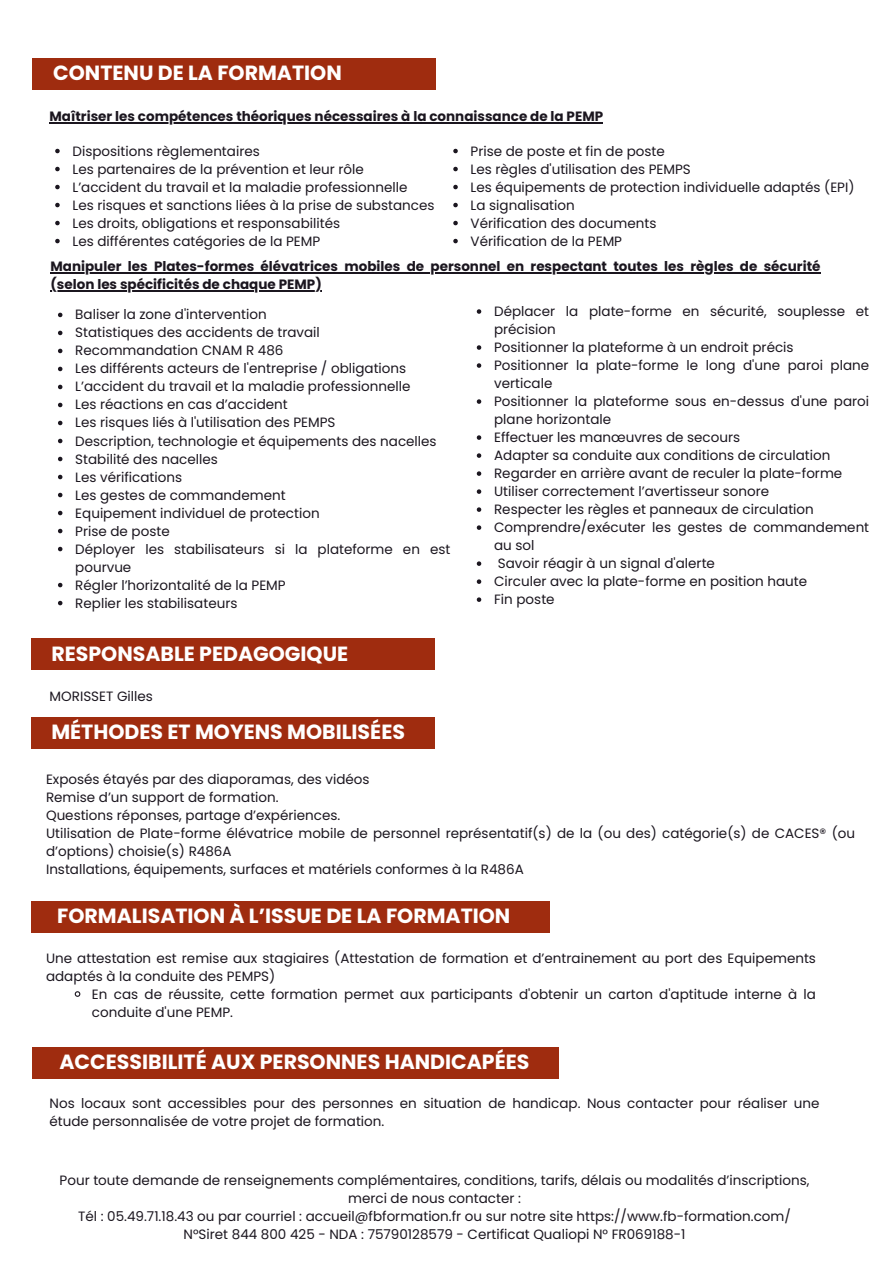
<style>
.page{position:relative;width:894px;height:1264px;background:#fff}
.page>*{position:absolute;margin:0;border:0;box-sizing:border-box;transform-origin:0 0}
.t1{font:700 20.55px "Poppins";color:#fff}
.t2{font:13.5px/18px "Poppins";color:#1b161f}
.t3{font:700 13.5px "Poppins";color:#1b161f}
</style>
<div class="page">
<svg style="left:74px;top:991px;width:7px;height:6px"></svg>
<hr style="left:50px;top:122px;width:553px;height:1px;background:#1b161f">
<svg style="left:55px;top:149px;width:5px;height:4px"></svg>
<svg style="left:55px;top:167px;width:5px;height:4px"></svg>
<svg style="left:55px;top:185px;width:5px;height:4px"></svg>
<svg style="left:55px;top:203px;width:5px;height:4px"></svg>
<svg style="left:55px;top:221px;width:5px;height:4px"></svg>
<svg style="left:55px;top:239px;width:5px;height:4px"></svg>
<svg style="left:453px;top:149px;width:4px;height:4px"></svg>
<svg style="left:453px;top:167px;width:4px;height:4px"></svg>
<svg style="left:453px;top:185px;width:4px;height:4px"></svg>
<svg style="left:453px;top:203px;width:4px;height:4px"></svg>
<svg style="left:453px;top:221px;width:4px;height:4px"></svg>
<svg style="left:453px;top:239px;width:4px;height:4px"></svg>
<hr style="left:50px;top:272px;width:770px;height:1px;background:#1b161f">
<hr style="left:50px;top:290px;width:272px;height:1px;background:#1b161f">
<svg style="left:58px;top:313px;width:4px;height:4px"></svg>
<svg style="left:58px;top:331px;width:4px;height:4px"></svg>
<svg style="left:58px;top:349px;width:4px;height:4px"></svg>
<svg style="left:58px;top:367px;width:4px;height:4px"></svg>
<svg style="left:58px;top:385px;width:4px;height:4px"></svg>
<svg style="left:58px;top:403px;width:4px;height:4px"></svg>
<svg style="left:58px;top:421px;width:4px;height:4px"></svg>
<svg style="left:58px;top:439px;width:4px;height:4px"></svg>
<svg style="left:58px;top:457px;width:4px;height:4px"></svg>
<svg style="left:58px;top:475px;width:4px;height:4px"></svg>
<svg style="left:58px;top:493px;width:4px;height:4px"></svg>
<svg style="left:58px;top:511px;width:4px;height:4px"></svg>
<svg style="left:58px;top:529px;width:4px;height:4px"></svg>
<svg style="left:58px;top:547px;width:4px;height:4px"></svg>
<svg style="left:58px;top:583px;width:4px;height:4px"></svg>
<svg style="left:58px;top:601px;width:4px;height:4px"></svg>
<svg style="left:476px;top:309px;width:5px;height:5px"></svg>
<svg style="left:476px;top:345px;width:5px;height:5px"></svg>
<svg style="left:476px;top:363px;width:5px;height:5px"></svg>
<svg style="left:476px;top:399px;width:5px;height:5px"></svg>
<svg style="left:476px;top:435px;width:5px;height:5px"></svg>
<svg style="left:476px;top:453px;width:5px;height:5px"></svg>
<svg style="left:476px;top:471px;width:5px;height:5px"></svg>
<svg style="left:476px;top:489px;width:5px;height:5px"></svg>
<svg style="left:476px;top:507px;width:5px;height:5px"></svg>
<svg style="left:476px;top:525px;width:5px;height:5px"></svg>
<svg style="left:476px;top:561px;width:5px;height:5px"></svg>
<svg style="left:476px;top:579px;width:5px;height:5px"></svg>
<svg style="left:476px;top:597px;width:5px;height:5px"></svg>
<div style="left:33px;top:58px;width:403px;height:31px;background:#9f2c0f"></div>
<div style="left:31px;top:717px;width:403px;height:31px;background:#9f2c0f"></div>
<div style="left:31px;top:638px;width:403px;height:32px;background:#9f2c0f"></div>
<div style="left:31px;top:901px;width:518px;height:31px;background:#9f2c0f"></div>
<div style="left:33px;top:1046px;width:525px;height:32px;background:#9f2c0f"></div>
<h1 class="t1" style="left:53px;top:58px;width:290px">CONTENU DE LA FORMATION</h1>
<p class="t3" style="left:50px;top:107px;width:555px">Maîtriser les compétences théoriques nécessaires à la connaissance de la PEMP</p>
<p class="t2" style="left:72px;top:142px;width:189px">Dispositions règlementaires</p>
<p class="t2" style="left:72px;top:160px;width:293px">Les partenaires de la prévention et leur rôle</p>
<p class="t2" style="left:72px;top:178px;width:336px">L’accident du travail et la maladie professionnelle</p>
<p class="t2" style="left:72px;top:196px;width:363px">Les risques et sanctions liées à la prise de substances</p>
<p class="t2" style="left:72px;top:214px;width:269px">Les droits, obligations et responsabilités</p>
<h2 class="t2" style="left:72px;top:232px;width:249px">Les différentes catégories de la PEMP</h2>
<p class="t2" style="left:470px;top:142px;width:196px">Prise de poste et fin de poste</p>
<p class="t2" style="left:470px;top:160px;width:222px">Les règles d'utilisation des PEMPS</p>
<p class="t2" style="left:470px;top:178px;width:385px">Les équipements de protection individuelle adaptés (EPI)</p>
<p class="t2" style="left:470px;top:196px;width:106px">La signalisation</p>
<p class="t2" style="left:470px;top:214px;width:187px">Vérification des documents</p>
<p class="t2" style="left:470px;top:232px;width:153px">Vérification de la PEMP</p>
<p class="t3" style="left:50px;top:257px;width:771px">Manipuler les Plates-formes élévatrices mobiles de personnel en respectant toutes les règles de sécurité</p>
<p class="t3" style="left:50px;top:275px;width:273px">(selon les spécificités de chaque PEMP)</p>
<p class="t2" style="left:75px;top:306px;width:193px">Baliser la zone d'intervention</p>
<p class="t2" style="left:75px;top:324px;width:246px">Statistiques des accidents de travail</p>
<p class="t2" style="left:75px;top:342px;width:209px">Recommandation CNAM R 486</p>
<p class="t2" style="left:75px;top:360px;width:332px">Les différents acteurs de l'entreprise / obligations</p>
<p class="t2" style="left:75px;top:378px;width:336px">L’accident du travail et la maladie professionnelle</p>
<p class="t2" style="left:75px;top:396px;width:214px">Les réactions en cas d’accident</p>
<p class="t2" style="left:75px;top:414px;width:261px">Les risques liés à l'utilisation des PEMPS</p>
<p class="t2" style="left:75px;top:432px;width:363px">Description, technologie et équipements des nacelles</p>
<p class="t2" style="left:75px;top:450px;width:144px">Stabilité des nacelles</p>
<p class="t2" style="left:75px;top:468px;width:108px">Les vérifications</p>
<p class="t2" style="left:75px;top:486px;width:212px">Les gestes de commandement</p>
<p class="t2" style="left:75px;top:504px;width:246px">Equipement individuel de protection</p>
<p class="t2" style="left:75px;top:522px;width:96px">Prise de poste</p>
<p class="t2" style="left:75px;top:540px;width:376px">Déployer les stabilisateurs si la plateforme en est pourvue</p>
<p class="t2" style="left:75px;top:576px;width:212px">Régler l’horizontalité de la PEMP</p>
<p class="t2" style="left:75px;top:594px;width:164px">Replier les stabilisateurs</p>
<p class="t2" style="left:494px;top:302px;width:376px">Déplacer la plate-forme en sécurité, souplesse et précision</p>
<p class="t2" style="left:494px;top:338px;width:301px">Positionner la plateforme à un endroit précis</p>
<p class="t2" style="left:494px;top:356px;width:376px">Positionner la plate-forme le long d'une paroi plane verticale</p>
<p class="t2" style="left:494px;top:392px;width:376px">Positionner la plateforme sous en-dessus d'une paroi plane horizontale</p>
<p class="t2" style="left:494px;top:428px;width:247px">Effectuer les manœuvres de secours</p>
<h1 class="t2" style="left:494px;top:446px;width:338px">Adapter sa conduite aux conditions de circulation</h1>
<p class="t2" style="left:494px;top:464px;width:349px">Regarder en arrière avant de reculer la plate-forme</p>
<h1 class="t2" style="left:494px;top:482px;width:276px">Utiliser correctement l’avertisseur sonore</h1>
<p class="t2" style="left:494px;top:500px;width:321px">Respecter les règles et panneaux de circulation</p>
<p class="t2" style="left:494px;top:518px;width:376px">Comprendre/exécuter les gestes de commandement au sol</p>
<p class="t2" style="left:497px;top:554px;width:219px">Savoir réagir à un signal d'alerte</p>
<p class="t2" style="left:494px;top:572px;width:314px">Circuler avec la plate-forme en position haute</p>
<p class="t2" style="left:494px;top:590px;width:62px">Fin poste</p>
<p class="t1" style="left:51px;top:639px;width:298px">RESPONSABLE PEDAGOGIQUE</p>
<h1 class="t2" style="left:50px;top:687px;width:105px">MORISSET Gilles</h1>
<p class="t1" style="left:51px;top:717px;width:355px">MÉTHODES ET MOYENS MOBILISÉES</p>
<h1 class="t2" style="left:46px;top:770px;width:325px">Exposés étayés par des diaporamas, des vidéos</h1>
<h2 class="t2" style="left:46px;top:788px;width:234px">Remise d’un support de formation.</h2>
<p class="t2" style="left:46px;top:806px;width:296px">Questions réponses, partage d’expériences.</p>
<p class="t2" style="left:46px;top:824px;width:810px">Utilisation de Plate-forme élévatrice mobile de personnel représentatif(s) de la (ou des) catégorie(s) de CACES® (ou d’options) choisie(s) R486A</p>
<p class="t2" style="left:46px;top:860px;width:479px">Installations, équipements, surfaces et matériels conformes à la R486A</p>
<p class="t1" style="left:57px;top:901px;width:454px">FORMALISATION À L’ISSUE DE LA FORMATION</p>
<p class="t2" style="left:46px;top:948px;width:771px">Une attestation est remise aux stagiaires (Attestation de formation et d’entrainement au port des Equipements adaptés à la conduite des PEMPS)</p>
<p class="t2" style="left:92px;top:984px;width:725px">En cas de réussite, cette formation permet aux participants d'obtenir un carton d'aptitude interne à la conduite d'une PEMP.</p>
<p class="t1" style="left:59px;top:1047px;width:471px">ACCESSIBILITÉ AUX PERSONNES HANDICAPÉES</p>
<p class="t2" style="left:50px;top:1094px;width:771px">Nos locaux sont accessibles pour des personnes en situation de handicap. Nous contacter pour réaliser une étude personnalisée de votre projet de formation.</p>
<p class="t2" style="left:60px;top:1171px;width:751px;text-align:center">Pour toute demande de renseignements complémentaires, conditions, tarifs, délais ou modalités d’inscriptions, merci de nous contacter :</p>
<p class="t2" style="left:78px;top:1207px;width:714px;text-align:center">Tél : 05.49.71.18.43 ou par courriel : accueil@fbformation.fr ou sur notre site https://www.fb-formation.com/<br>N°Siret 844 800 425 - NDA : 75790128579 - Certificat Qualiopi N° FR069188-1</p>
</div>
